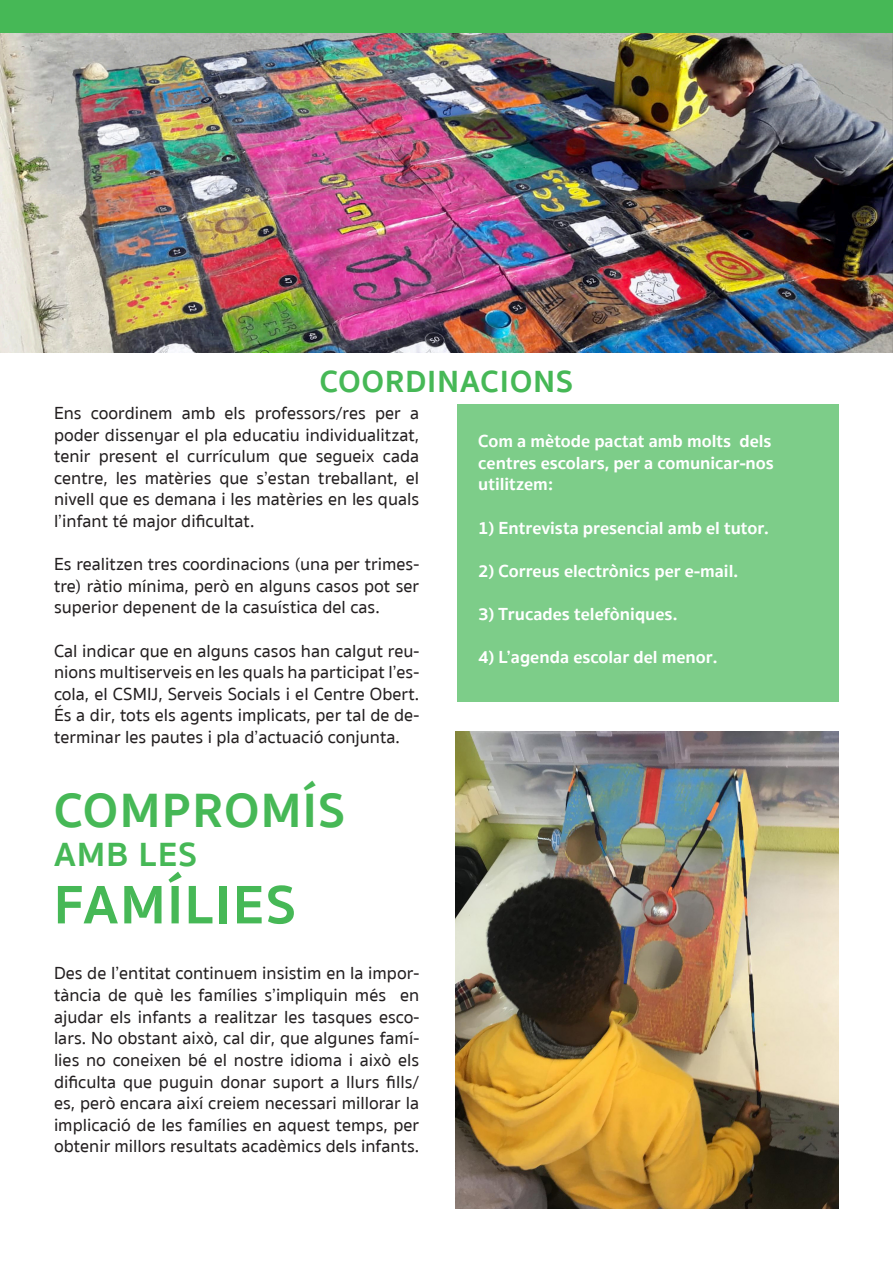
<style>
.page{position:relative;width:893px;height:1263px;background:#fff}
.page>*{position:absolute;margin:0;border:0;box-sizing:border-box;transform-origin:0 0}
.t1{font:700 55.5px "Sukhumvit Set";letter-spacing:.04em;color:#46b856}
.t2{font:700 49.5px "Sukhumvit Set";letter-spacing:.04em;color:#46b856}
.t3{font:700 34.5px "Sukhumvit Set";letter-spacing:.04em;color:#46b856}
.t4{font:700 31.5px "Sukhumvit Set";letter-spacing:.04em;color:#46b856}
.t5{font:500 18px/21.6px "Sukhumvit Set";color:#231f20;text-align:justify}
.t6{font:700 18px/21.6px "Sukhumvit Set";color:#fff}
</style>
<div class="page">
<div style="left:0;top:0;width:893px;height:33px;background:#46b856"></div>
<img style="left:0;top:33px;width:893px;height:320px">
<div style="left:457px;top:404px;width:382px;height:298px;background:#7dcd89"></div>
<img style="left:455px;top:731px;width:384px;height:478px">
<h3 class="t4" style="left:320px;top:357px;width:255px">COORDINACIONS</h3>
<p class="t5" style="left:54px;top:403px;width:367px">Ens coordinem amb els professors/res per a poder dissenyar el pla educatiu individualitzat, tenir present el currículum que segueix cada centre, les matèries que s’estan treballant, el nivell que es demana i les matèries en les quals l’infant té major dificultat.</p>
<p class="t5" style="left:54px;top:554px;width:367px">Es realitzen tres coordinacions (una per trimes&shy;tre) ràtio mínima, però en alguns casos pot ser superior depenent de la casuística del cas.</p>
<p class="t5" style="left:54px;top:640px;width:367px">Cal indicar que en alguns casos han calgut reu&shy;nions multiserveis en les quals ha participat l’es&shy;cola, el CSMIJ, Serveis Socials i el Centre Obert.<br>És a dir, tots els agents implicats, per tal de de&shy;terminar les pautes i pla d’actuació conjunta.</p>
<p class="t6" style="left:478px;top:431px;width:297px">Com a mètode pactat amb molts dels centres escolars, per a comunicar-nos utilitzem:</p>
<p class="t6" style="left:478px;top:517px;width:292px">1) Entrevista presencial amb el tutor.</p>
<p class="t6" style="left:478px;top:560px;width:261px">2) Correus electrònics per e-mail.</p>
<p class="t6" style="left:478px;top:603px;width:201px">3) Trucades telefòniques.</p>
<p class="t6" style="left:478px;top:647px;width:241px">4) L’agenda escolar del menor.</p>
<h2 class="t2" style="left:54px;top:773px;width:293px">COMPROMÍS</h2>
<h3 class="t3" style="left:54px;top:828px;width:145px">AMB LES</h3>
<h1 class="t1" style="left:54px;top:862px;width:243px">FAMÍLIES</h1>
<p class="t5" style="left:54px;top:963px;width:367px">Des de l’entitat continuem insistim en la impor&shy;tància de què les famílies s’impliquin més en ajudar els infants a realitzar les tasques esco&shy;lars. No obstant això, cal dir, que algunes famí&shy;lies no coneixen bé el nostre idioma i això els dificulta que puguin donar suport a llurs fills/ es, però encara així creiem necessari millorar la implicació de les famílies en aquest temps, per obtenir millors resultats acadèmics dels infants.</p>
</div>
